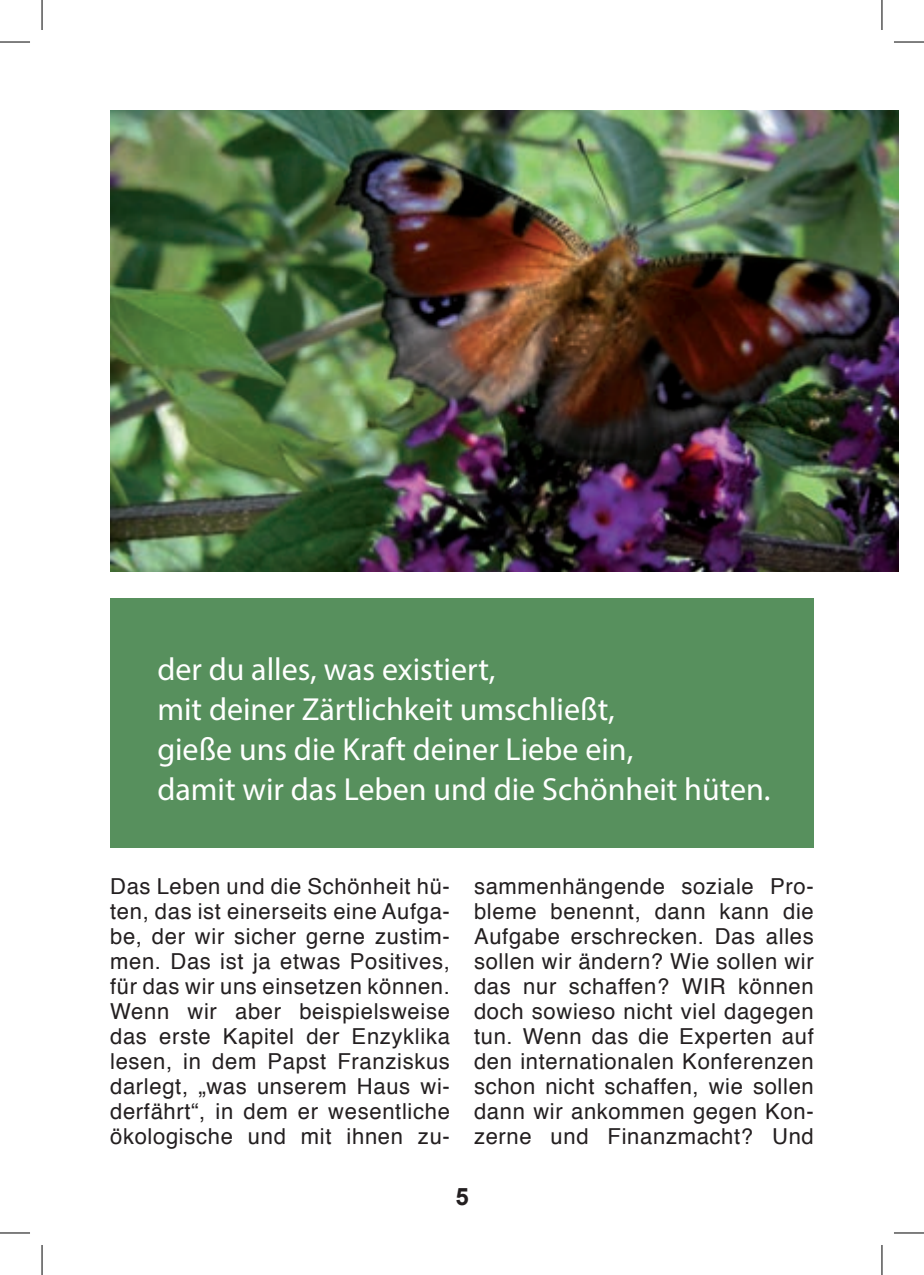
<style>
.page{position:relative;width:924px;height:1275px;background:#fff}
.page>*{position:absolute;margin:0;border:0;box-sizing:border-box;transform-origin:0 0}
.t1{font:32px/40px "Myriad Pro";color:#fff}
.t2{font:700 24px "Arial";color:#231f20}
.t3{font:22px/25px "Helvetica";letter-spacing:.03em;color:#231f20;text-align:justify}
</style>
<div class="page">
<img style="left:110px;top:110px;width:788px;height:461px">
<div style="left:110px;top:598px;width:703px;height:249px;background:#57905d"></div>
<hr style="left:0;top:42px;width:30px;height:1px;background:#000">
<hr style="left:893px;top:42px;width:30px;height:1px;background:#000">
<hr style="left:0;top:1232px;width:30px;height:1px;background:#000">
<hr style="left:893px;top:1232px;width:30px;height:1px;background:#000">
<hr style="left:42px;top:0;width:1px;height:30px;background:#000">
<hr style="left:42px;top:1245px;width:1px;height:30px;background:#000">
<hr style="left:881px;top:0;width:1px;height:30px;background:#000">
<hr style="left:881px;top:1245px;width:1px;height:30px;background:#000">
<h1 class="t1" style="left:157px;top:648px;width:614px">der du alles, was existiert,<br>mit deiner Zärtlichkeit umschließt,<br>gieße uns die Kraft deiner Liebe ein,<br>damit wir das Leben und die Schönheit hüten.</h1>
<p class="t3" style="left:110px;top:874px;width:341px">Das Leben und die Schönheit hü&shy;ten, das ist einerseits eine Aufga&shy;be, der wir sicher gerne zustim&shy;men. Das ist ja etwas Positives, für das wir uns einsetzen können.<br>Wenn wir aber beispielsweise das erste Kapitel der Enzyklika lesen, in dem Papst Franziskus darlegt, „was unserem Haus wi&shy;derfährt“, in dem er wesentliche ökologische und mit ihnen zu-</p>
<p class="t3" style="left:474px;top:874px;width:341px">sammenhängende soziale Pro&shy;bleme benennt, dann kann die Aufgabe erschrecken. Das alles sollen wir ändern? Wie sollen wir das nur schaffen? WIR können doch sowieso nicht viel dagegen tun. Wenn das die Experten auf den internationalen Konferenzen schon nicht schaffen, wie sollen dann wir ankommen gegen Kon&shy;zerne und Finanzmacht? Und</p>
<p class="t2" style="left:455px;top:1180px;width:15px">5</p>
</div>
